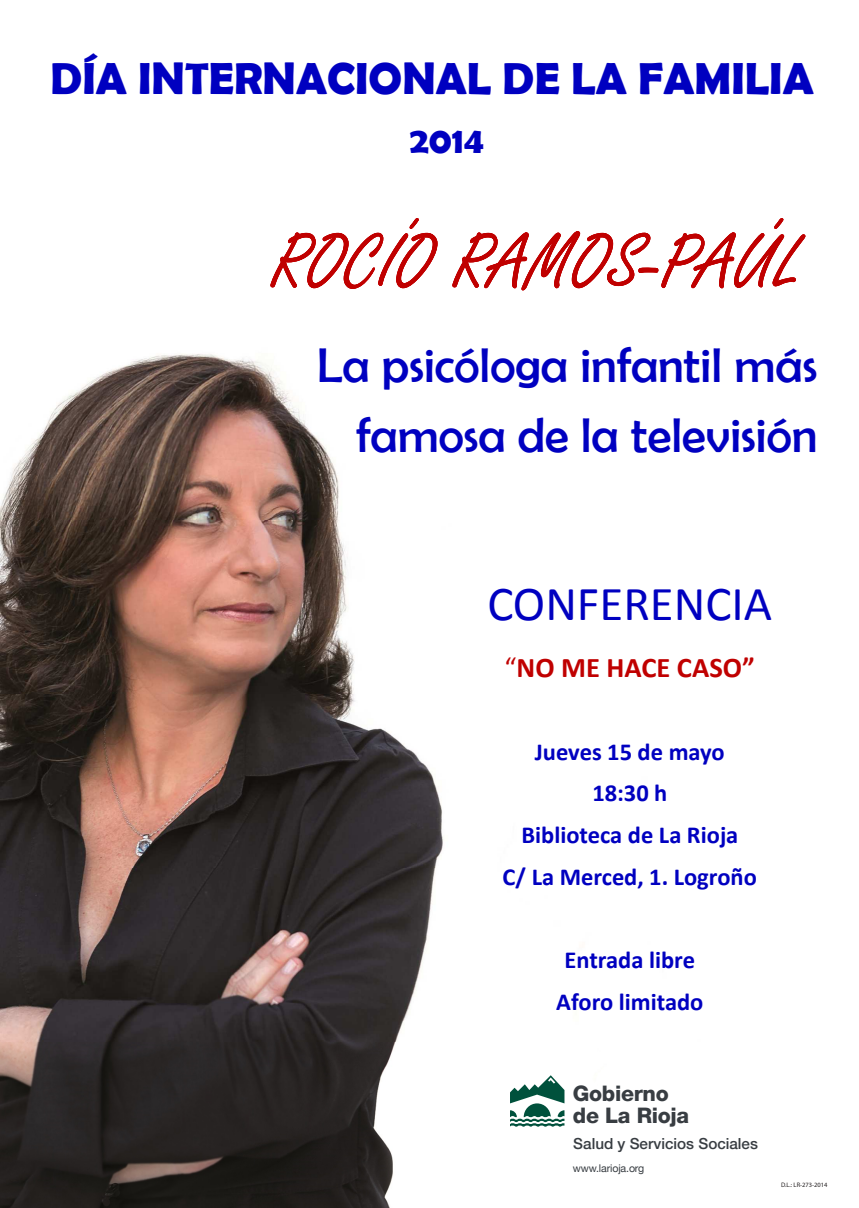
<style>
.page{position:relative;width:859px;height:1208px;background:#fff}
.page>*{position:absolute;margin:0;border:0;box-sizing:border-box;transform-origin:0 0}
.t1{font:81.6px "Freestyle Script";color:#c00000}
.t2{font:49px/70.3px "Berlin Sans FB";color:#0000c0;text-align:right}
.t3{font:49px "Calibri";color:#0000c0}
.t4{font:700 44.9px "Berlin Sans FB Demi";color:#0000c0}
.t5{font:700 36.7px "Berlin Sans FB Demi";color:#0000c0}
.t6{font:700 28.5px "Calibri";color:#c00000}
.t7{font:700 24.5px/41.7px "Calibri";color:#0000c0;text-align:center}
.t8{font:800 21.4px/21.3px "Helvetica Neue LT85";letter-spacing:-.015em;color:#383d42}
.t9{font:500 15.3px "Helvetica Neue LT65";color:#383d42}
.t10{font:10.7px "Helvetica Neue LT55 Roman";letter-spacing:-.015em;color:#383d42}
.t11{font:6.5px "Myriad Pro";color:#231f20}
.s1{font-weight:400}
</style>
<div class="page">
<img style="left:0;top:354px;width:565px;height:854px">
<svg style="left:510px;top:1075px;width:54px;height:51px"></svg>
<p class="t4" style="left:50px;top:53px;width:765px">DÍA INTERNACIONAL DE LA FAMILIA</p>
<p class="t5" style="left:410px;top:119px;width:76px">2014</p>
<p class="t1" style="left:272px;top:218px;width:531px">ROCÍO RAMOS-PAÚL</p>
<p class="t2" style="left:317px;top:330px;width:502px">La psicóloga infantil más famosa de la televisión</p>
<p class="t3" style="left:487px;top:572px;width:286px">CONFERENCIA</p>
<p class="t6" style="left:505px;top:649px;width:252px"><span class="s1">“</span>NO ME HACE CASO”</p>
<p class="t7" style="left:503px;top:730px;width:256px">Jueves 15 de mayo<br>18:30 h<br>Biblioteca de La Rioja<br>C/ La Merced, 1. Logroño</p>
<p class="t7" style="left:556px;top:939px;width:149px">Entrada libre<br>Aforo limitado</p>
<p class="t8" style="left:573px;top:1083px;width:118px">Gobierno de La Rioja</p>
<p class="t10" style="left:573px;top:1162px;width:73px">www.larioja.org</p>
<p class="t9" style="left:573px;top:1134px;width:186px">Salud y Servicios Sociales</p>
<p class="t11" style="left:781px;top:1180px;width:48px">D.L.: LR-273-2014</p>
</div>
